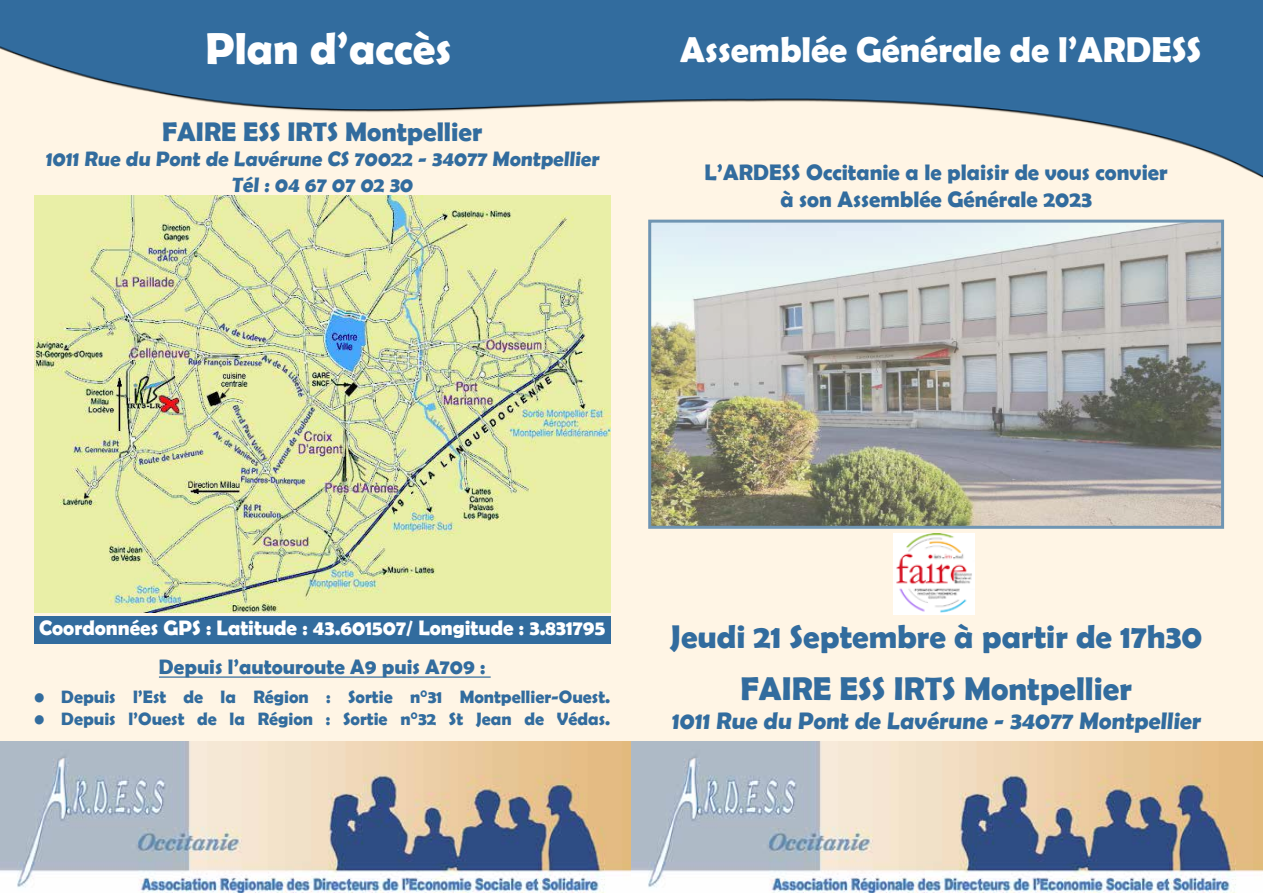
<style>
.page{position:relative;width:1263px;height:893px;background:#fff}
.page>*{position:absolute;margin:0;border:0;box-sizing:border-box;transform-origin:0 0}
.t1{font:700 45px "Berlin Sans FB Demi";color:#fff}
.t2{font:700 36px "Berlin Sans FB Demi";color:#fff}
.t3{font:700 33px "Berlin Sans FB Demi";color:#326c9e}
.t4{font:700 27px "Berlin Sans FB Demi";color:#326c9e}
.t5{font:700 24px "Berlin Sans FB Demi";color:#326c9e}
.t6{font:700 22.5px/27px "Berlin Sans FB Demi";color:#326c9e;text-align:center}
.t7{font:700 21px/25.2px "Berlin Sans FB Demi";color:#326c9e;text-align:center}
.t8{font:700 21px "Berlin Sans FB Demi";color:#fff}
.t9{font:700 18px "Berlin Sans FB Demi";color:#326c9e}
</style>
<div class="page">
<img style="left:0;top:0;width:1263px;height:872px">
<img style="left:0;top:741px;width:1262px;height:152px">
<hr style="left:159px;top:676px;width:332px;height:2px;background:#326c9e">
<img style="left:652px;top:224px;width:568px;height:301px">
<img style="left:894px;top:534px;width:81px;height:80px">
<img style="left:34px;top:195px;width:576px;height:417px">
<div style="left:34px;top:616px;width:576px;height:27px;background:#326c9e"></div>
<h1 class="t1" style="left:205px;top:22px;width:248px">Plan d’accès</h1>
<h3 class="t4" style="left:162px;top:116px;width:322px">FAIRE ESS IRTS Montpellier</h3>
<p class="t7" style="left:45px;top:146px;width:557px">1011 Rue du Pont de Lavérune CS 70022 - 34077 Montpellier<br>Tél : 04 67 07 02 30</p>
<h2 class="t2" style="left:680px;top:29px;width:523px">Assemblée Générale de l’ARDESS</h2>
<p class="t6" style="left:705px;top:158px;width:465px">L’ARDESS Occitanie a le plaisir de vous convier à son Assemblée Générale 2023</p>
<p class="t8" style="left:39px;top:616px;width:568px">Coordonnées GPS : Latitude : 43.601507/ Longitude : 3.831795</p>
<p class="t7" style="left:159px;top:654px;width:328px">Depuis l’autouroute A9 puis A709 :</p>
<p class="t9" style="left:34px;top:687px;width:578px">• Depuis l’Est de la Région : Sortie n°31 Montpellier-Ouest.</p>
<p class="t9" style="left:34px;top:708px;width:578px">• Depuis l’Ouest de la Région : Sortie n°32 St Jean de Védas.</p>
<h3 class="t3" style="left:670px;top:618px;width:534px">Jeudi 21 Septembre à partir de 17h30</h3>
<h3 class="t3" style="left:740px;top:669px;width:393px">FAIRE ESS IRTS Montpellier</h3>
<h3 class="t5" style="left:671px;top:707px;width:533px">1011 Rue du Pont de Lavérune - 34077 Montpellier</h3>
</div>
